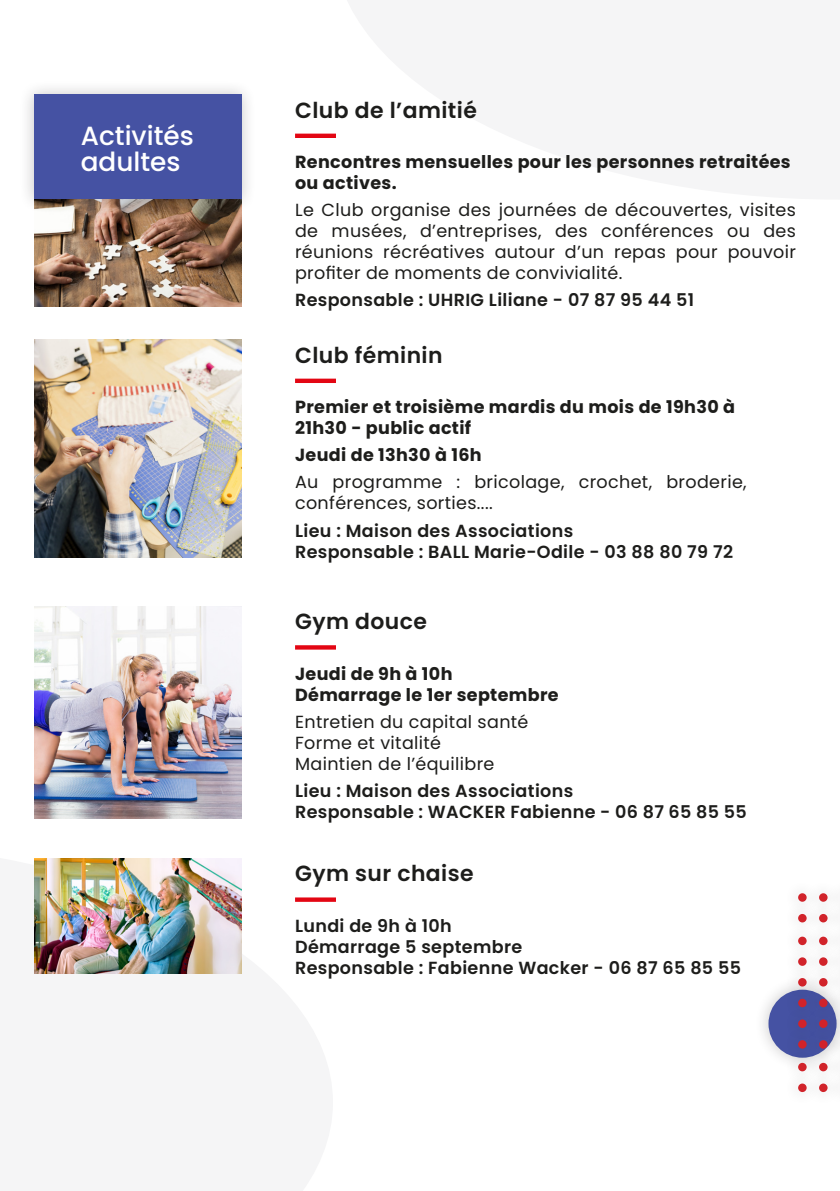
<style>
.page{position:relative;width:840px;height:1191px;background:#fff}
.page>*{position:absolute;margin:0;border:0;box-sizing:border-box;transform-origin:0 0}
.t1{font:500 26.2px/26.2px "Poppins";color:#fff}
.t2{font:600 21.8px "Poppins";letter-spacing:.02em;color:#1d1d1b}
.t3{font:17.6px/21px "Poppins";letter-spacing:.02em;color:#1d1d1b;text-align:justify}
.t4{font:600 17.6px "Poppins";letter-spacing:.02em;color:#1d1d1b}
.t5{font:700 17.6px/21px "Poppins";letter-spacing:.02em;color:#1d1d1b}
</style>
<div class="page">
<div style="left:753px;top:974px;width:86px;height:98px;background:#231f20;opacity:.25"></div>
<div style="left:768px;top:989px;width:68px;height:68px;background:#4552a3;border-radius:50%"></div>
<hr style="left:295px;top:134px;width:41px;height:4px;background:#e30613">
<div style="left:295px;top:378px;width:41px;height:5px;background:#e30613"></div>
<svg style="left:295px;top:645px;width:41px;height:4px"></svg>
<div style="left:295px;top:897px;width:41px;height:5px;background:#e30613"></div>
<img style="left:34px;top:214px;width:207px;height:92px">
<img style="left:34px;top:339px;width:207px;height:218px">
<img style="left:34px;top:606px;width:207px;height:212px">
<img style="left:34px;top:858px;width:207px;height:115px">
<div style="left:19px;top:80px;width:237px;height:134px;background:#231f20;opacity:.25"></div>
<div style="left:34px;top:94px;width:207px;height:105px;background:#4552a3"></div>
<svg style="left:797px;top:893px;width:9px;height:8px"></svg>
<svg style="left:797px;top:936px;width:9px;height:9px"></svg>
<div style="left:783px;top:964px;width:37px;height:36px;background:#f7f7f7"></div>
<svg style="left:797px;top:978px;width:9px;height:8px"></svg>
<svg style="left:797px;top:1019px;width:9px;height:9px"></svg>
<div style="left:783px;top:1048px;width:37px;height:37px;background:#f8f8f8"></div>
<svg style="left:797px;top:1062px;width:9px;height:9px"></svg>
<div style="left:783px;top:899px;width:37px;height:37px;background:#fbfbfb"></div>
<svg style="left:797px;top:914px;width:9px;height:8px"></svg>
<div style="left:783px;top:943px;width:37px;height:37px;background:#fbfbfb"></div>
<svg style="left:797px;top:957px;width:9px;height:8px"></svg>
<div style="left:783px;top:984px;width:37px;height:37px;background:#231f20;opacity:.25"></div>
<svg style="left:797px;top:998px;width:9px;height:9px"></svg>
<div style="left:783px;top:1026px;width:37px;height:36px;background:#231f20;opacity:.25"></div>
<svg style="left:797px;top:1040px;width:9px;height:8px"></svg>
<div style="left:783px;top:1069px;width:37px;height:37px;background:#fdfdfd"></div>
<svg style="left:797px;top:1083px;width:9px;height:9px"></svg>
<div style="left:804px;top:879px;width:35px;height:37px;background:#fbfbfb"></div>
<svg style="left:818px;top:893px;width:9px;height:8px"></svg>
<div style="left:804px;top:922px;width:35px;height:37px;background:#231f20;opacity:.25"></div>
<svg style="left:818px;top:936px;width:9px;height:9px"></svg>
<div style="left:804px;top:964px;width:35px;height:36px;background:#231f20;opacity:.25"></div>
<div style="left:818px;top:978px;width:9px;height:8px;background:#d1232a;border-radius:50%"></div>
<div style="left:804px;top:1005px;width:35px;height:37px;background:#231f20;opacity:.25"></div>
<div style="left:818px;top:1019px;width:9px;height:9px;background:#d1232a;border-radius:50%"></div>
<div style="left:804px;top:1048px;width:35px;height:37px;background:#231f20;opacity:.25"></div>
<svg style="left:818px;top:1062px;width:9px;height:9px"></svg>
<div style="left:804px;top:899px;width:35px;height:37px;background:#f9f9f9"></div>
<svg style="left:818px;top:914px;width:9px;height:8px"></svg>
<div style="left:804px;top:943px;width:35px;height:37px;background:#f9f9f9"></div>
<svg style="left:818px;top:957px;width:9px;height:8px"></svg>
<div style="left:804px;top:984px;width:35px;height:37px;background:#231f20;opacity:.25"></div>
<svg style="left:818px;top:998px;width:9px;height:9px"></svg>
<div style="left:804px;top:1026px;width:35px;height:36px;background:#231f20;opacity:.25"></div>
<div style="left:818px;top:1040px;width:9px;height:8px;background:#d1232a;border-radius:50%"></div>
<div style="left:804px;top:1069px;width:35px;height:37px;background:#fafafa"></div>
<svg style="left:818px;top:1083px;width:9px;height:9px"></svg>
<p class="t1" style="left:81px;top:123px;width:114px">Activités adultes</p>
<p class="t2" style="left:295px;top:97px;width:183px">Club de l’amitié</p>
<p class="t5" style="left:295px;top:151px;width:497px">Rencontres mensuelles pour les personnes retraitées ou actives.</p>
<p class="t3" style="left:295px;top:200px;width:502px">Le Club organise des journées de découvertes, visites de musées, d’entreprises, des conférences ou des réunions récréatives autour d’un repas pour pouvoir profiter de moments de convivialité.</p>
<p class="t4" style="left:295px;top:290px;width:400px">Responsable : UHRIG Liliane - 07 87 95 44 51</p>
<p class="t2" style="left:295px;top:342px;width:149px">Club féminin</p>
<p class="t5" style="left:295px;top:396px;width:441px">Premier et troisième mardis du mois de 19h30 à<br>21h30 - public actif</p>
<p class="t5" style="left:295px;top:444px;width:188px">Jeudi de 13h30 à 16h</p>
<p class="t3" style="left:295px;top:472px;width:453px">Au programme : bricolage, crochet, broderie, conférences, sorties....</p>
<p class="t4" style="left:295px;top:520px;width:279px">Lieu : Maison des Associations</p>
<p class="t4" style="left:295px;top:541px;width:439px">Responsable : BALL Marie-Odile - 03 88 80 79 72</p>
<p class="t2" style="left:295px;top:609px;width:133px">Gym douce</p>
<p class="t5" style="left:295px;top:663px;width:159px">Jeudi de 9h à 10h</p>
<p class="t5" style="left:295px;top:684px;width:265px">Démarrage le 1er septembre</p>
<p class="t3" style="left:295px;top:711px;width:235px">Entretien du capital santé</p>
<p class="t3" style="left:295px;top:732px;width:147px">Forme et vitalité</p>
<p class="t3" style="left:295px;top:753px;width:201px">Maintien de l’équilibre</p>
<p class="t4" style="left:295px;top:780px;width:279px">Lieu : Maison des Associations</p>
<p class="t4" style="left:295px;top:801px;width:453px">Responsable : WACKER Fabienne - 06 87 65 85 55</p>
<p class="t2" style="left:295px;top:861px;width:180px">Gym sur chaise</p>
<p class="t4" style="left:295px;top:915px;width:158px">Lundi de 9h à 10h</p>
<p class="t4" style="left:295px;top:936px;width:228px">Démarrage 5 septembre</p>
<p class="t4" style="left:295px;top:957px;width:447px">Responsable : Fabienne Wacker - 06 87 65 85 55</p>
</div>
